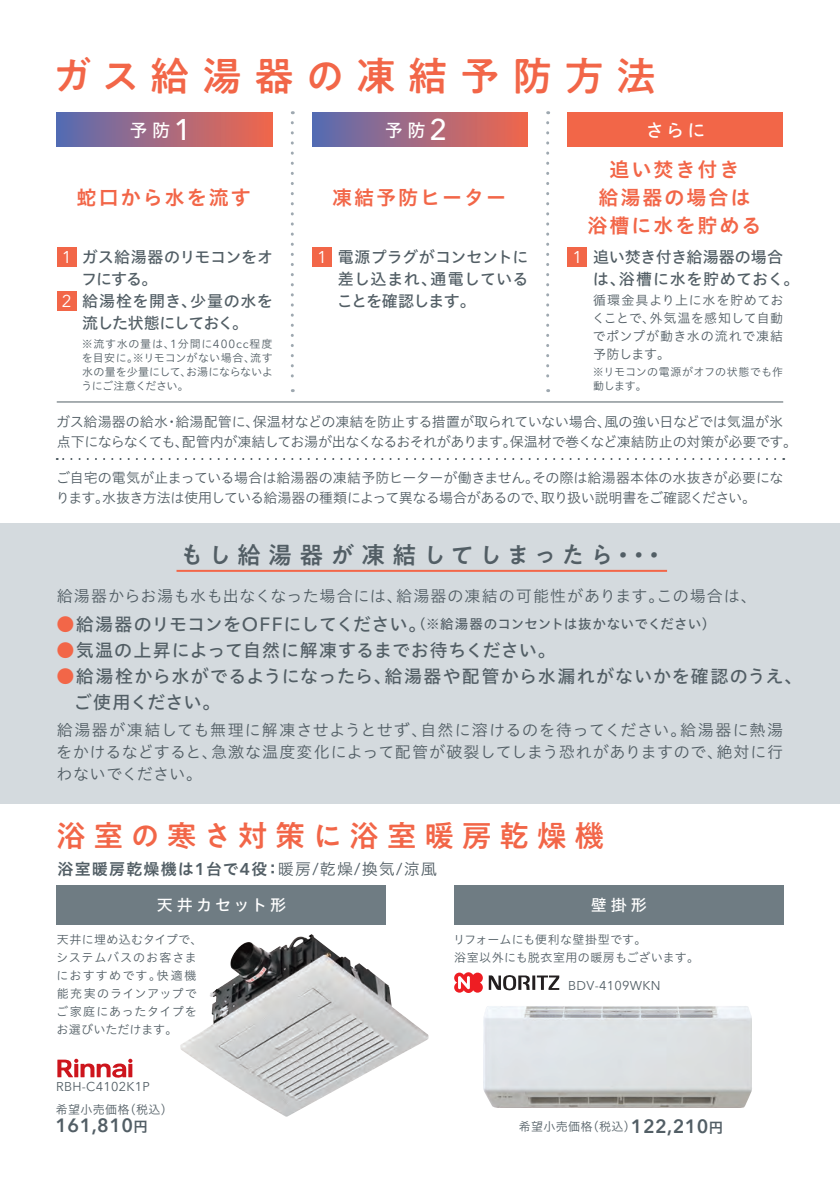
<style>
.page{position:relative;width:840px;height:1191px;background:#fff}
.page>*{position:absolute;margin:0;border:0;box-sizing:border-box;transform-origin:0 0}
.t1{font:40px "PA1 Gothic Std N Medium 90 pv RKSJ H";letter-spacing:.3em;color:#f26648}
.t2{font:30px "PA1 Gothic Std N Medium 90 pv RKSJ H";letter-spacing:.25em;color:#f26648}
.t3{font:24px "PA1 Gothic Std N Medium 90 pv RKSJ H";letter-spacing:.2em;color:#525e65}
.t4{font:20px/28px "Hiragino UD Sans Std N W6 90 pv RKSJ H";letter-spacing:.1em;color:#f26648;text-align:center}
.t5{font:600 19px "Avenir Next";letter-spacing:.025em;color:#525e65}
.t6{font:18px/26px "Hiragino UD Sans Std N W5 90 pv RKSJ H";letter-spacing:.045em;color:#525e65}
.t7{font:18px "Hiragino UD Sans Std N W5 90 pv RKSJ H";letter-spacing:.215em;color:#fff}
.t8{font:17px "Avenir Next";color:#fff}
.t9{font:16px/22px "Hiragino UD Sans Std N W3 90 pv RKSJ H";letter-spacing:.04em;color:#525e65;text-align:justify}
.t10{font:16px/22px "Hiragino UD Sans Std N W5 90 pv RKSJ H";color:#525e65}
.t11{font:16px "Hiragino UD Sans Std N W6 90 pv RKSJ H";letter-spacing:.075em;color:#525e65}
.t12{font:16px "Hiragino UD Sans Std N W5 90 pv RKSJ H";letter-spacing:.2em;color:#fff}
.t13{font:14px/20px "Hiragino UD Sans Std N W3 90 pv RKSJ H";letter-spacing:-.02em;color:#525e65}
.t14{font:13.6px "Hiragino UD Sans Std N W5 90 pv RKSJ H";letter-spacing:.015em;color:#525e65}
.t15{font:13px/18px "Hiragino UD Sans Std N W3 90 pv RKSJ H";letter-spacing:.035em;color:#525e65;text-align:justify}
.t16{font:12.8px "Avenir Next";letter-spacing:.025em;color:#525e65}
.t17{font:12px/18px "Hiragino UD Sans Std N W3 90 pv RKSJ H";letter-spacing:.055em;color:#525e65}
.t18{font:12px/18px "Hiragino UD Sans Std N W3 90 pv RKSJ H";letter-spacing:.03em;color:#525e65}
.t19{font:11px/14px "Hiragino UD Sans Std N W3 90 pv RKSJ H";letter-spacing:.01em;color:#525e65}
.s1{font-family:"Avenir Next";font-weight:500;font-size:29.8px}
.s2{font-family:"Avenir Next";font-size:11.6px}
.s3{font-size:18px;color:#f26648}
.s4{font-size:18px}
.s5{font-family:"Avenir Next";font-weight:500;font-size:19px}
.s6{color:#f26648}
.s7{font-family:"Avenir Next";font-weight:600;font-size:17px}
.s8{font-family:"Hiragino UD Sans Std N W3 90 pv RKSJ H"}
.s9{font-family:"Avenir Next";font-size:17px}
.s10{font-family:"Hiragino UD Sans Std N W6 90 pv RKSJ H";font-weight:400;font-size:14.4px}
</style>
<div class="page">
<div style="left:312px;top:247px;width:20px;height:20px;background:#f26648"></div>
<div style="left:312px;top:113px;width:215px;height:34px;background:linear-gradient(to right,#596cb3,#f2674d)"></div>
<div style="left:57px;top:247px;width:20px;height:20px;background:#f26648"></div>
<div style="left:57px;top:291px;width:20px;height:20px;background:#f26648"></div>
<div style="left:57px;top:113px;width:215px;height:34px;background:linear-gradient(to right,#596cb3,#f2674c)"></div>
<div style="left:567px;top:247px;width:20px;height:20px;background:#f26648"></div>
<div style="left:0;top:523px;width:839px;height:281px;background:#d4dade"></div>
<hr style="left:176px;top:570px;width:490px;height:2px;background:#f26648">
<svg style="left:57px;top:458px;width:711px;height:2px"></svg>
<div style="left:57px;top:885px;width:329px;height:40px;background:#6f7c83"></div>
<div style="left:454px;top:885px;width:328px;height:40px;background:#6f7c83"></div>
<img style="left:483px;top:1006px;width:268px;height:102px">
<img style="left:181px;top:934px;width:247px;height:182px">
<svg style="left:57px;top:1058px;width:75px;height:20px"></svg>
<svg style="left:454px;top:972px;width:28px;height:21px"></svg>
<svg style="left:488px;top:975px;width:71px;height:15px"></svg>
<div style="left:567px;top:113px;width:215px;height:34px;background:#f26648"></div>
<hr style="left:57px;top:401px;width:725px;height:1px;background:#525e65">
<svg style="left:290px;top:123px;width:3px;height:269px"></svg>
<svg style="left:546px;top:123px;width:3px;height:269px"></svg>
<h1 class="t1" style="left:52px;top:60px;width:605px">ガス給湯器の凍結予防方法</h1>
<p class="t7" style="left:129px;top:124px;width:64px">予防<span class="s1">1</span></p>
<p class="t7" style="left:384px;top:124px;width:64px">予防<span class="s1">2</span></p>
<p class="t7" style="left:645px;top:124px;width:61px">さらに</p>
<h3 class="t4" style="left:77px;top:186px;width:175px">蛇口から水を流す</h3>
<h3 class="t4" style="left:332px;top:186px;width:175px">凍結予防ヒーター</h3>
<p class="t10" style="left:81px;top:248px;width:193px">ガス給湯器のリモコンをオフにする。<br>給湯栓を開き、少量の水を流した状態にしておく。</p>
<p class="t8" style="left:62px;top:251px;width:11px">1</p>
<p class="t8" style="left:317px;top:251px;width:11px">1</p>
<p class="t8" style="left:62px;top:295px;width:11px">2</p>
<p class="t19" style="left:81px;top:338px;width:192px;text-align:justify">※流す水の量は、<span class="s2">1</span>分間に<span class="s2">400cc</span>程度を目安に。※リモコンがない場合、流す水の量を少量にして、お湯にならないようにご注意ください。</p>
<p class="t10" style="left:336px;top:248px;width:193px;text-align:justify">電源プラグがコンセントに差し込まれ、通電していることを確認します。</p>
<p class="t8" style="left:572px;top:251px;width:11px">1</p>
<h3 class="t4" style="left:587px;top:158px;width:175px">追い焚き付き<br>給湯器の場合は浴槽に水を貯める</h3>
<p class="t10" style="left:592px;top:248px;width:208px">追い焚き付き給湯器の場合は、浴槽に水を貯めておく。</p>
<p class="t15" style="left:591px;top:292px;width:193px">循環金具より上に水を貯めておくことで、外気温を感知して自動でポンプが動き水の流れで凍結予防します。</p>
<p class="t19" style="left:592px;top:366px;width:192px">※リモコンの電源がオフの状態でも作動します。</p>
<p class="t13" style="left:56px;top:414px;width:742px">ガス給湯器の給水・給湯配管に、保温材などの凍結を防止する措置が取られていない場合、風の強い日などでは気温が氷点下にならなくても、配管内が凍結してお湯が出なくなるおそれがあります。保温材で巻くなど凍結防止の対策が必要です。</p>
<p class="t13" style="left:56px;top:469px;width:728px">ご自宅の電気が止まっている場合は給湯器の凍結予防ヒーターが働きません。その際は給湯器本体の水抜きが必要になります。水抜き方法は使用している給湯器の種類によって異なる場合があるので、取り扱い説明書をご確認ください。</p>
<h3 class="t3" style="left:180px;top:546px;width:487px">もし給湯器が凍結してしまったら・・・</h3>
<p class="t9" style="left:57px;top:587px;width:701px">給湯器からお湯も水も出なくなった場合には、給湯器の凍結の可能性があります。この場合は、</p>
<p class="t14" style="left:57px;top:618px;width:660px"><span class="s3">●</span><span class="s4">給湯器のリモコンを</span><span class="s5">OFF</span><span class="s4">にしてください。</span>（※給湯器のコンセントは抜かないでください）</p>
<p class="t6" style="left:57px;top:639px;width:500px"><span class="s6">●</span>気温の上昇によって自然に解凍するまでお待ちください。</p>
<p class="t6" style="left:74px;top:665px;width:729px;text-indent:-17px"><span class="s6">●</span>給湯栓から水がでるようになったら、給湯器や配管から水漏れがないかを確認のうえ、ご使用ください。</p>
<p class="t9" style="left:56px;top:721px;width:728px">給湯器が凍結しても無理に解凍させようとせず、自然に溶けるのを待ってください。給湯器に熱湯をかけるなどすると、急激な温度変化によって配管が破裂してしまう恐れがありますので、絶対に行わないでください。</p>
<h2 class="t2" style="left:56px;top:824px;width:549px">浴室の寒さ対策に浴室暖房乾燥機</h2>
<p class="t11" style="left:57px;top:863px;width:381px">浴室暖房乾燥機は<span class="s7">1</span>台で<span class="s7">4</span>役：<span class="s8">暖房</span><span class="s9">/</span><span class="s8">乾燥</span><span class="s9">/</span><span class="s8">換気</span><span class="s9">/</span><span class="s8">涼風</span></p>
<p class="t12" style="left:157px;top:899px;width:131px">天井カセット形</p>
<p class="t17" style="left:56px;top:932px;width:148px">天井に埋め込むタイプで、システムバスのお客さまにおすすめです。快適機能充実のラインアップでご家庭にあったタイプをお選びいただけます。</p>
<p class="t12" style="left:590px;top:899px;width:57px">壁掛形</p>
<p class="t18" style="left:453px;top:932px;width:247px">リフォームにも便利な壁掛型です。<br>浴室以外にも脱衣室用の暖房もございます。</p>
<p class="t16" style="left:568px;top:980px;width:94px">BDV-4109WKN</p>
<p class="t16" style="left:56px;top:1082px;width:95px">RBH-C4102K1P</p>
<h3 class="t5" style="left:55px;top:1118px;width:94px">161,810<span class="s10">円</span></h3>
<h3 class="t5" style="left:630px;top:1119px;width:94px">122,210<span class="s10">円</span></h3>
<p class="t18" style="left:56px;top:1101px;width:118px">希望小売価格（税込）</p>
<p class="t18" style="left:518px;top:1119px;width:118px">希望小売価格（税込）</p>
</div>
